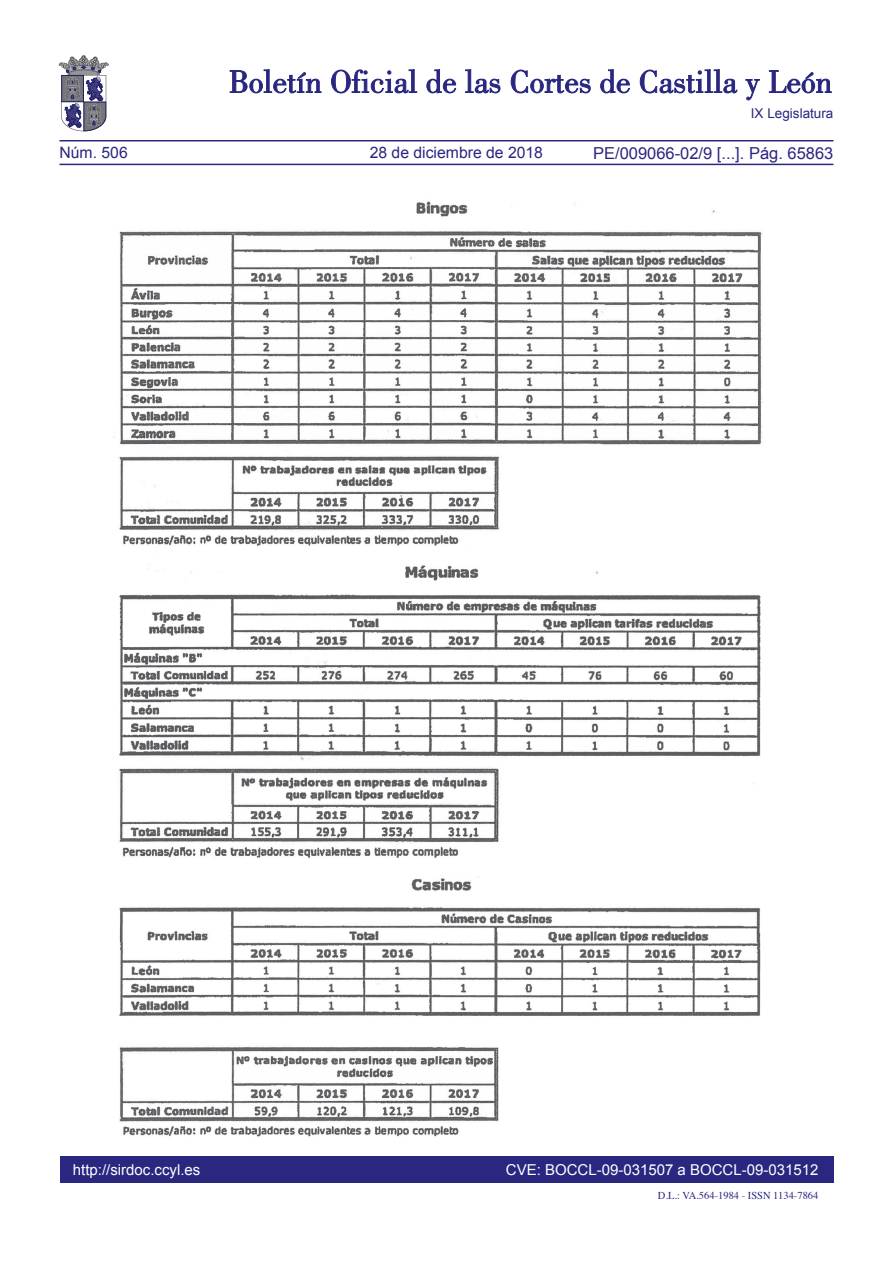
<style>
.page{position:relative;width:893px;height:1263px;background:#fff}
.page>*{position:absolute;margin:0;border:0;box-sizing:border-box;transform-origin:0 0}
.t1{font:16.5px "Arial";color:#292780}
.t2{font:15.75px "Arial";color:#292780}
.t3{font:15px "Arial";color:#fff}
.t4{font:13.5px "Arial";color:#292780}
.t5{font:10.5px "Times";color:#292780}
</style>
<div class="page">
<div style="left:60px;top:1157px;width:773px;height:26px;background:#292780"></div>
<hr style="left:60px;top:164px;width:773px;height:1px;background:#292780">
<hr style="left:60px;top:140px;width:773px;height:1px;background:#292780">
<svg style="left:230px;top:69px;width:91px;height:24px"></svg>
<svg style="left:331px;top:69px;width:86px;height:24px"></svg>
<svg style="left:426px;top:69px;width:30px;height:24px"></svg>
<svg style="left:465px;top:69px;width:35px;height:24px"></svg>
<svg style="left:511px;top:70px;width:80px;height:23px"></svg>
<svg style="left:600px;top:69px;width:30px;height:24px"></svg>
<svg style="left:640px;top:69px;width:97px;height:24px"></svg>
<svg style="left:745px;top:79px;width:15px;height:21px"></svg>
<svg style="left:769px;top:70px;width:62px;height:23px"></svg>
<svg style="left:59px;top:55px;width:49px;height:76px"></svg>
<img style="left:114px;top:201px;width:648px;height:936px">
<p class="t2" style="left:60px;top:142px;width:70px">Núm. 506</p>
<p class="t2" style="left:370px;top:142px;width:175px">28 de diciembre de 2018</p>
<p class="t4" style="left:751px;top:105px;width:84px">IX Legislatura</p>
<p class="t1" style="left:593px;top:142px;width:242px">PE/009066-02/9 [...]. Pág. 65863</p>
<p class="t3" style="left:73px;top:1159px;width:129px">http://sirdoc.ccyl.es</p>
<p class="t3" style="left:506px;top:1159px;width:314px">CVE: BOCCL-09-031507 a BOCCL-09-031512</p>
<p class="t5" style="left:658px;top:1185px;width:162px">D.L.: VA.564-1984 - ISSN 1134-7864</p>
</div>
